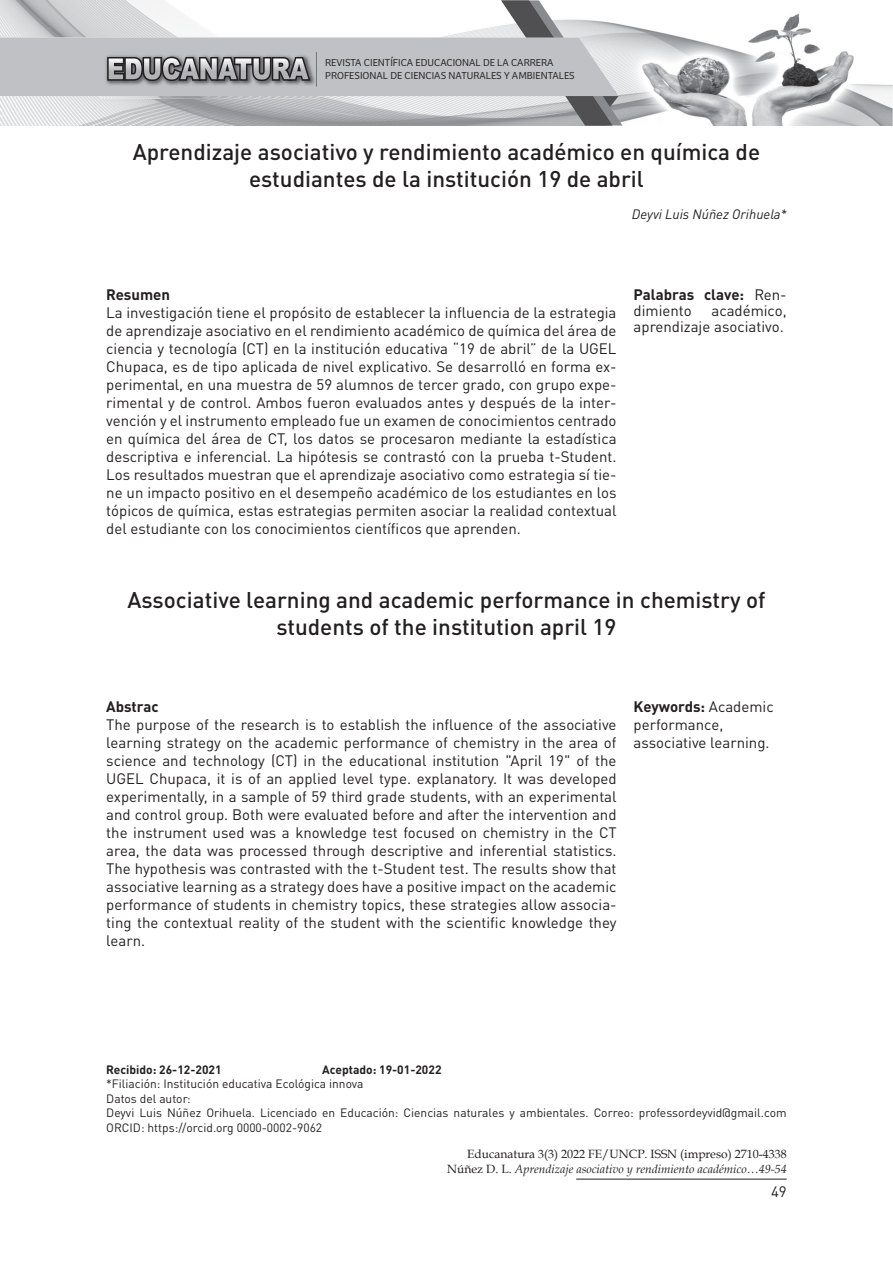
<style>
.page{position:relative;width:893px;height:1263px;background:#fff}
.page>*{position:absolute;margin:0;border:0;box-sizing:border-box;transform-origin:0 0}
.t1{font:500 22.5px/27px "DIN Pro";color:#231f20;text-align:center}
.t2{font:15px/18px "DIN Pro";color:#231f20;text-align:justify}
.t3{font:700 15px/16.2px "DIN Pro";color:#231f20}
.t4{font:italic 13.5px "DIN Pro";color:#231f20}
.t5{font:12px/14.4px "DIN Pro";color:#231f20}
.t6{font:12px/14.4px "Book Antiqua";color:#231f20;text-align:right}
.t7{font:700 12px "DIN Pro";color:#231f20}
.t8{font:300 10.5px/12.6px "Bree";color:#231f20}
.s1{font-weight:400}
.s2{font-weight:700}
.s3{font-style:italic}
</style>
<div class="page">
<hr style="left:576px;top:1179px;width:211px;height:1px;background:#231f20">
<img style="left:622px;top:13px;width:271px;height:113px">
<svg style="left:0;top:0;width:622px;height:126px"></svg>
<p class="t8" style="left:325px;top:57px;width:251px">REVISTA CIENTÍFICA EDUCACIONAL DE LA CARRERA<br>PROFESIONAL DE CIENCIAS NATURALES Y AMBIENTALES</p>
<h1 class="t1" style="left:133px;top:136px;width:629px">Aprendizaje asociativo y rendimiento académico en química de estudiantes de la institución 19 de abril</h1>
<p class="t4" style="left:632px;top:204px;width:156px">Deyvi Luis Núñez Orihuela*</p>
<p class="t3" style="left:106px;top:285px;width:65px">Resumen</p>
<p class="t2" style="left:106px;top:302px;width:512px">La investigación tiene el propósito de establecer la influencia de la estrategia de aprendizaje asociativo en el rendimiento académico de química del área de ciencia y tecnología (CT) en la institución educativa “19 de abril” de la UGEL Chupaca, es de tipo aplicada de nivel explicativo. Se desarrolló en forma ex&shy;perimental, en una muestra de 59 alumnos de tercer grado, con grupo expe&shy;rimental y de control. Ambos fueron evaluados antes y después de la inter&shy;vención y el instrumento empleado fue un examen de conocimientos centrado en química del área de CT, los datos se procesaron mediante la estadística descriptiva e inferencial. La hipótesis se contrastó con la prueba t-Student.<br>Los resultados muestran que el aprendizaje asociativo como estrategia sí tie&shy;ne un impacto positivo en el desempeño académico de los estudiantes en los tópicos de química, estas estrategias permiten asociar la realidad contextual del estudiante con los conocimientos científicos que aprenden.</p>
<p class="t3" style="left:634px;top:285px;width:155px">Palabras clave: <span class="s1">Ren&shy;dimiento</span></p>
<p class="t2" style="left:634px;top:301px;width:155px;line-height:16.2px;text-align:right">académico, aprendizaje asociativo.</p>
<h1 class="t1" style="left:127px;top:583px;width:640px">Associative learning and academic performance in chemistry of students of the institution april 19</h1>
<p class="t3" style="left:106px;top:696px;width:54px">Abstrac</p>
<p class="t2" style="left:106px;top:714px;width:512px">The purpose of the research is to establish the influence of the associative learning strategy on the academic performance of chemistry in the area of science and technology (CT) in the educational institution "April 19" of the UGEL Chupaca, it is of an applied level type. explanatory. It was developed experimentally, in a sample of 59 third grade students, with an experimental and control group. Both were evaluated before and after the intervention and the instrument used was a knowledge test focused on chemistry in the CT area, the data was processed through descriptive and inferential statistics.<br>The hypothesis was contrasted with the t-Student test. The results show that associative learning as a strategy does have a positive impact on the academic performance of students in chemistry topics, these strategies allow associa&shy;ting the contextual reality of the student with the scientific knowledge they learn.</p>
<p class="t2" style="left:634px;top:696px;width:142px;text-align:left"><span class="s2">Keywords:</span> Academic performance, associative learning.</p>
<p class="t7" style="left:106px;top:1060px;width:117px">Recibido: 26-12-2021</p>
<p class="t7" style="left:322px;top:1060px;width:121px">Aceptado: 19-01-2022</p>
<p class="t5" style="left:106px;top:1076px;width:682px">*Filiación: Institución educativa Ecológica innova<br>Datos del autor:<br>Deyvi Luis Núñez Orihuela. Licenciado en Educación: Ciencias naturales y ambientales. Correo: professordeyvid@gmail.com ORCID: https://orcid.org 0000-0002-9062</p>
<p class="t6" style="left:447px;top:1147px;width:341px">Educanatura 3(3) 2022 FE/UNCP. ISSN (impreso) 2710-4338<br>Núñez D. L. <span class="s3">Aprendizaje asociativo y rendimiento académico…49-54</span></p>
<p class="t2" style="left:771px;top:1181px;width:17px">49</p>
</div>
